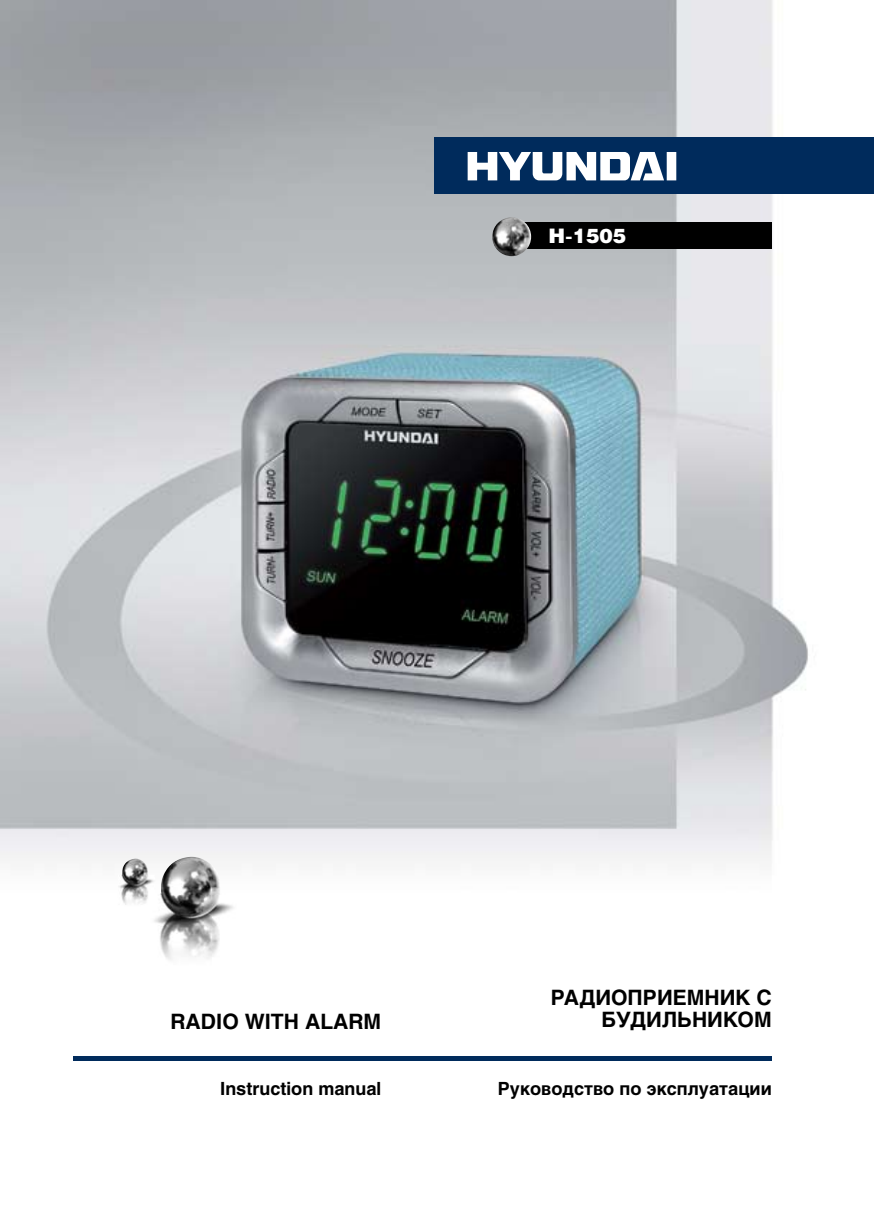
<style>
.page{position:relative;width:874px;height:1225px;background:#fff}
.page>*{position:absolute;margin:0;border:0;box-sizing:border-box;transform-origin:0 0}
.t1{font:700 21px "Helios";color:#000}
.t2{font:900 20px "Helios";color:#fff}
.t3{font:700 18px "Helios";color:#000}
</style>
<div class="page">
<img style="left:0;top:0;width:808px;height:1061px">
<img style="left:151px;top:857px;width:85px;height:108px">
<img style="left:118px;top:858px;width:37px;height:48px">
<hr style="left:74px;top:1056px;width:697px;height:4px;background:#002b5c">
<div style="left:434px;top:137px;width:439px;height:57px;background:#002b5c"></div>
<div style="left:513px;top:222px;width:258px;height:27px;background:#000"></div>
<img style="left:492px;top:217px;width:39px;height:39px;border-radius:19px">
<svg style="left:467px;top:152px;width:209px;height:28px"></svg>
<p class="t2" style="left:548px;top:223px;width:79px">H-1505</p>
<p class="t1" style="left:550px;top:985px;width:222px">РАДИОПРИЕМНИК C</p>
<p class="t1" style="left:170px;top:1009px;width:212px">RADIO WITH ALARM</p>
<p class="t1" style="left:601px;top:1007px;width:172px">БУДИЛЬНИКОМ</p>
<p class="t3" style="left:220px;top:1078px;width:163px">Instruction manual</p>
<p class="t3" style="left:497px;top:1078px;width:275px">Руководство по эксплуатации</p>
</div>
